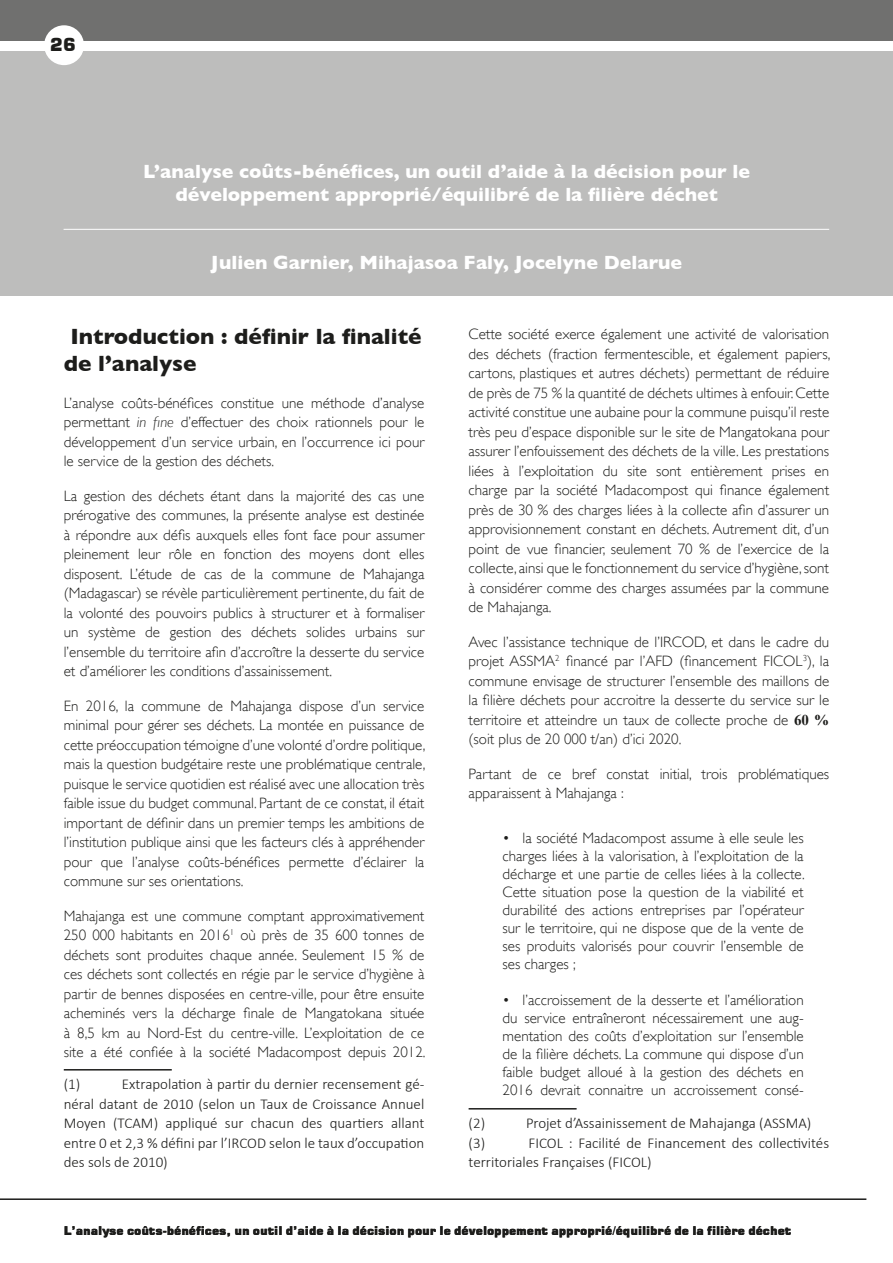
<style>
.page{position:relative;width:893px;height:1263px;background:#fff}
.page>*{position:absolute;margin:0;border:0;box-sizing:border-box;transform-origin:0 0}
.t1{font:700 22.5px/27px "Gill Sans";color:#1d1d1b}
.t2{font:700 19.5px/23.4px "Gill Sans";color:#fff;text-align:center}
.t3{font:18px "Square 721 Blk Normal";color:#1d1d1b}
.t4{font:300 15px/19.5px "Gill Sans";color:#1d1d1b;text-align:justify}
.t5{font:300 15px/19.5px "Calibri";color:#1d1d1b;text-align:justify}
.t6{font:12px "Square 721 Blk Normal";color:#1d1d1b}
.s1{font-style:italic}
.s2{font-family:"Times New Roman";font-weight:700}
</style>
<div class="page">
<div style="left:0;top:51px;width:893px;height:245px;background:#bdbdbc"></div>
<div style="left:0;top:0;width:893px;height:40px;background:#70706f"></div>
<hr style="left:64px;top:229px;width:765px;height:1px;background:#fff">
<div style="left:44px;top:25px;width:40px;height:40px;background:#fff;border-radius:50%"></div>
<hr style="left:0;top:1198px;width:866px;height:2px;background:#1d1d1b">
<hr style="left:64px;top:1069px;width:108px;height:1px;background:#1d1d1b">
<hr style="left:469px;top:1108px;width:108px;height:1px;background:#1d1d1b">
<p class="t3" style="left:50px;top:34px;width:28px">26</p>
<h2 class="t2" style="left:143px;top:159px;width:609px">L’analyse coûts-bénéfices, un outil d’aide à la décision pour le développement approprié/équilibré de la filière déchet</h2>
<h2 class="t2" style="left:211px;top:251px;width:473px">Julien Garnier, Mihajasoa Faly, Jocelyne Delarue</h2>
<h1 class="t1" style="left:64px;top:323px;width:359px">Introduction : définir la finalité de l’analyse</h1>
<p class="t4" style="left:64px;top:393px;width:362px">L’analyse coûts-bénéfices constitue une méthode d’analyse permettant <span class="s1">in fine</span> d’effectuer des choix rationnels pour le développement d’un service urbain, en l’occurrence ici pour le service de la gestion des déchets.</p>
<p class="t4" style="left:64px;top:486px;width:362px">La gestion des déchets étant dans la majorité des cas une prérogative des communes, la présente analyse est destinée à répondre aux défis auxquels elles font face pour assumer pleinement leur rôle en fonction des moyens dont elles disposent. L’étude de cas de la commune de Mahajanga (Madagascar) se révèle particulièrement pertinente, du fait de la volonté des pouvoirs publics à structurer et à formaliser un système de gestion des déchets solides urbains sur l’ensemble du territoire afin d’accroître la desserte du service et d’améliorer les conditions d’assainissement.</p>
<p class="t4" style="left:64px;top:696px;width:363px">En 2016, la commune de Mahajanga dispose d’un service minimal pour gérer ses déchets. La montée en puissance de cette préoccupation témoigne d’une volonté d’ordre politique, mais la question budgétaire reste une problématique centrale, puisque le service quotidien est réalisé avec une allocation très faible issue du budget communal. Partant de ce constat, il était important de définir dans un premier temps les ambitions de l’institution publique ainsi que les facteurs clés à appréhender pour que l’analyse coûts-bénéfices permette d’éclairer la commune sur ses orientations.</p>
<p class="t4" style="left:64px;top:906px;width:363px">Mahajanga est une commune comptant approximativement 250 000 habitants en 2016<sup>1</sup> où près de 35 600 tonnes de déchets sont produites chaque année. Seulement 15 % de ces déchets sont collectés en régie par le service d’hygiène à partir de bennes disposées en centre-ville, pour être ensuite acheminés vers la décharge finale de Mangatokana située à 8,5 km au Nord-Est du centre-ville. L’exploitation de ce site a été confiée à la société Madacompost depuis 2012.</p>
<p class="t5" style="left:64px;top:1074px;width:18px">(1)</p>
<p class="t5" style="left:64px;top:1074px;width:362px;text-indent:58px">Extrapolation à partir du dernier recensement gé&shy;néral datant de 2010 (selon un Taux de Croissance Annuel Moyen (TCAM) appliqué sur chacun des quartiers allant entre 0 et 2,3 % défini par l’IRCOD selon le taux d’occupation des sols de 2010)</p>
<p class="t4" style="left:469px;top:324px;width:363px">Cette société exerce également une activité de valorisation des déchets (fraction fermentescible, et également papiers, cartons, plastiques et autres déchets) permettant de réduire de près de 75 % la quantité de déchets ultimes à enfouir. Cette activité constitue une aubaine pour la commune puisqu’il reste très peu d’espace disponible sur le site de Mangatokana pour assurer l’enfouissement des déchets de la ville. Les prestations liées à l’exploitation du site sont entièrement prises en charge par la société Madacompost qui finance également près de 30 % des charges liées à la collecte afin d’assurer un approvisionnement constant en déchets. Autrement dit, d’un point de vue financier, seulement 70 % de l’exercice de la collecte, ainsi que le fonctionnement du service d’hygiène, sont à considérer comme des charges assumées par la commune de Mahajanga.</p>
<p class="t4" style="left:469px;top:632px;width:362px">Avec l’assistance technique de l’IRCOD, et dans le cadre du projet ASSMA<sup>2</sup> financé par l’AFD (financement FICOL<sup>3</sup>), la commune envisage de structurer l’ensemble des maillons de la filière déchets pour accroitre la desserte du service sur le territoire et atteindre un taux de collecte proche de <span class="s2">60 % </span>(soit plus de 20 000 t/an) d’ici 2020.</p>
<p class="t4" style="left:469px;top:764px;width:362px">Partant de ce bref constat initial, trois problématiques apparaissent à Mahajanga :</p>
<p class="t4" style="left:503px;top:829px;width:304px;line-height:18px">• la société Madacompost assume à elle seule les charges liées à la valorisation, à l’exploitation de la décharge et une partie de celles liées à la collecte.<br>Cette situation pose la question de la viabilité et durabilité des actions entreprises par l’opérateur sur le territoire, qui ne dispose que de la vente de ses produits valorisés pour couvrir l’ensemble de ses charges ;</p>
<p class="t4" style="left:503px;top:991px;width:303px;line-height:18px">• l’accroissement de la desserte et l’amélioration du service entraîneront nécessairement une aug&shy;mentation des coûts d’exploitation sur l’ensemble de la filière déchets. La commune qui dispose d’un faible budget alloué à la gestion des déchets en 2016 devrait connaitre un accroissement consé-</p>
<p class="t5" style="left:469px;top:1113px;width:18px">(2)</p>
<p class="t5" style="left:526px;top:1113px;width:287px">Projet d’Assainissement de Mahajanga (ASSMA)</p>
<p class="t5" style="left:469px;top:1133px;width:18px">(3)</p>
<p class="t5" style="left:469px;top:1133px;width:362px;text-indent:60px">FICOL : Facilité de Financement des collectivités territoriales Françaises (FICOL)</p>
<p class="t6" style="left:64px;top:1224px;width:729px">L’analyse coûts-bénéfices, un outil d’aide à la décision pour le développement approprié/équilibré de la filière déchet</p>
</div>
